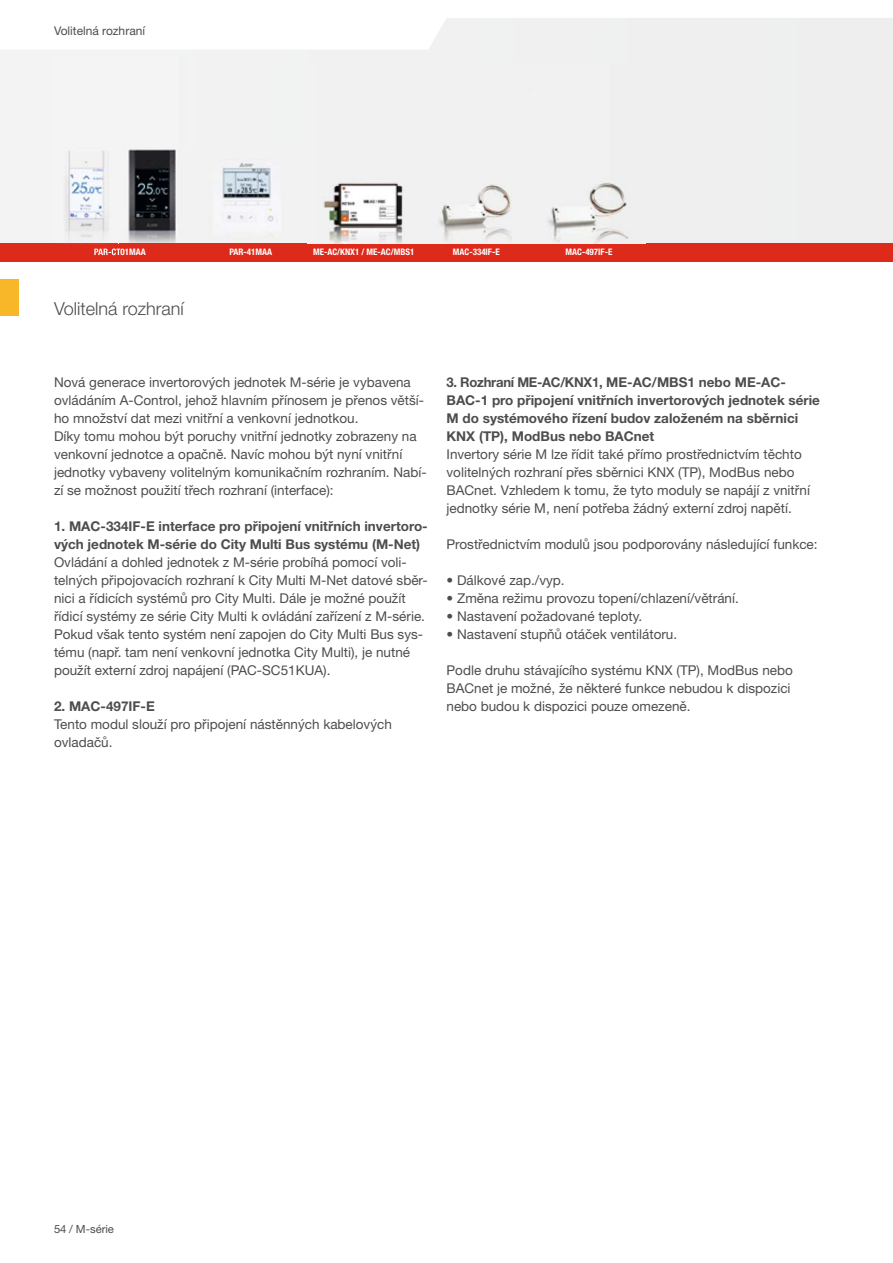
<style>
.page{position:relative;width:893px;height:1263px;background:#fff}
.page>*{position:absolute;margin:0;border:0;box-sizing:border-box;transform-origin:0 0}
.t1{font:300 18px "Helvetica Neue LT Pro";color:#4d4d4d}
.t2{font:13.5px/18px "Helvetica Neue LT Pro";color:#4d4d4d}
.t3{font:700 13.5px/18px "Helvetica Neue LT Pro";color:#4d4d4d}
.t4{font:12px "Helvetica Neue LT Pro";color:#4d4d4d}
.t5{font:11.25px "Helvetica Neue LT Pro";color:#4d4d4d}
.t6{font:700 condensed 9px "Helvetica Neue LT Pro";color:#fff}
</style>
<div class="page">
<div style="left:0;top:18px;width:893px;height:225px;background:#efefef"></div>
<svg style="left:0;top:18px;width:457px;height:32px"></svg>
<div style="left:0;top:243px;width:893px;height:18px;background:#dd2a1b"></div>
<div style="left:0;top:279px;width:18px;height:36px;background:#f8b728"></div>
<img style="left:307px;top:63px;width:338px;height:180px">
<img style="left:186px;top:147px;width:121px;height:96px">
<img style="left:54px;top:56px;width:64px;height:200px">
<img style="left:94px;top:248px;width:24px;height:7px">
<img style="left:118px;top:56px;width:68px;height:187px">
<p class="t4" style="left:54px;top:23px;width:93px">Volitelná rozhraní</p>
<p class="t6" style="left:94px;top:246px;width:53px">PAR-CT01MAA</p>
<p class="t6" style="left:229px;top:247px;width:44px">PAR-41MAA</p>
<p class="t6" style="left:313px;top:247px;width:103px">ME-AC/KNX1 / ME-AC/MBS1</p>
<p class="t6" style="left:453px;top:247px;width:48px">MAC-334IF-E</p>
<p class="t6" style="left:565px;top:247px;width:48px">MAC-497IF-E</p>
<h1 class="t1" style="left:54px;top:298px;width:131px">Volitelná rozhraní</h1>
<p class="t2" style="left:54px;top:373px;width:374px">Nová generace invertorových jednotek M-série je vybavena ovládáním A-Control, jehož hlavním přínosem je přenos větší&shy;ho množství dat mezi vnitřní a venkovní jednotkou.<br>Díky tomu mohou být poruchy vnitřní jednotky zobrazeny na venkovní jednotce a opačně. Navíc mohou být nyní vnitřní jednotky vybaveny volitelným komunikačním rozhraním. Nabí&shy;zí se možnost použití třech rozhraní (interface):</p>
<p class="t3" style="left:54px;top:517px;width:375px">1. MAC-334IF-E interface pro připojení vnitřních invertoro&shy;vých jednotek M-série do City Multi Bus systému (M-Net)</p>
<p class="t2" style="left:54px;top:553px;width:375px">Ovládání a dohled jednotek z M-série probíhá pomocí voli&shy;telných připojovacích rozhraní k City Multi M-Net datové sběr&shy;nici a řídicích systémů pro City Multi. Dále je možné použít řídicí systémy ze série City Multi k ovládání zařízení z M-série.<br>Pokud však tento systém není zapojen do City Multi Bus sys&shy;tému (např. tam není venkovní jednotka City Multi), je nutné použít externí zdroj napájení (PAC-SC51KUA).</p>
<p class="t3" style="left:54px;top:697px;width:102px">2. MAC-497IF-E</p>
<p class="t2" style="left:54px;top:715px;width:339px">Tento modul slouží pro připojení nástěnných kabelových ovladačů.</p>
<p class="t3" style="left:446px;top:373px;width:375px">3. Rozhraní ME-AC/KNX1, ME-AC/MBS1 nebo ME-AC-BAC-1 pro připojení vnitřních invertorových jednotek série M do systémového řízení budov založeném na sběrnici KNX (TP), ModBus nebo BACnet</p>
<p class="t2" style="left:446px;top:445px;width:365px">Invertory série M lze řídit také přímo prostřednictvím těchto volitelných rozhraní přes sběrnici KNX (TP), ModBus nebo BACnet. Vzhledem k tomu, že tyto moduly se napájí z vnitřní jednotky série M, není potřeba žádný externí zdroj napětí.</p>
<p class="t2" style="left:446px;top:535px;width:373px">Prostřednictvím modulů jsou podporovány následující funkce:</p>
<p class="t2" style="left:446px;top:571px;width:120px">• Dálkové zap./vyp.</p>
<p class="t2" style="left:446px;top:589px;width:294px">• Změna režimu provozu topení/chlazení/větrání.</p>
<p class="t2" style="left:446px;top:607px;width:197px">• Nastavení požadované teploty.</p>
<p class="t2" style="left:446px;top:625px;width:232px">• Nastavení stupňů otáček ventilátoru.</p>
<p class="t2" style="left:446px;top:661px;width:348px">Podle druhu stávajícího systému KNX (TP), ModBus nebo<br>BACnet je možné, že některé funkce nebudou k dispozici nebo budou k dispozici pouze omezeně.</p>
<p class="t5" style="left:54px;top:1222px;width:62px">54 / M-série</p>
</div>
